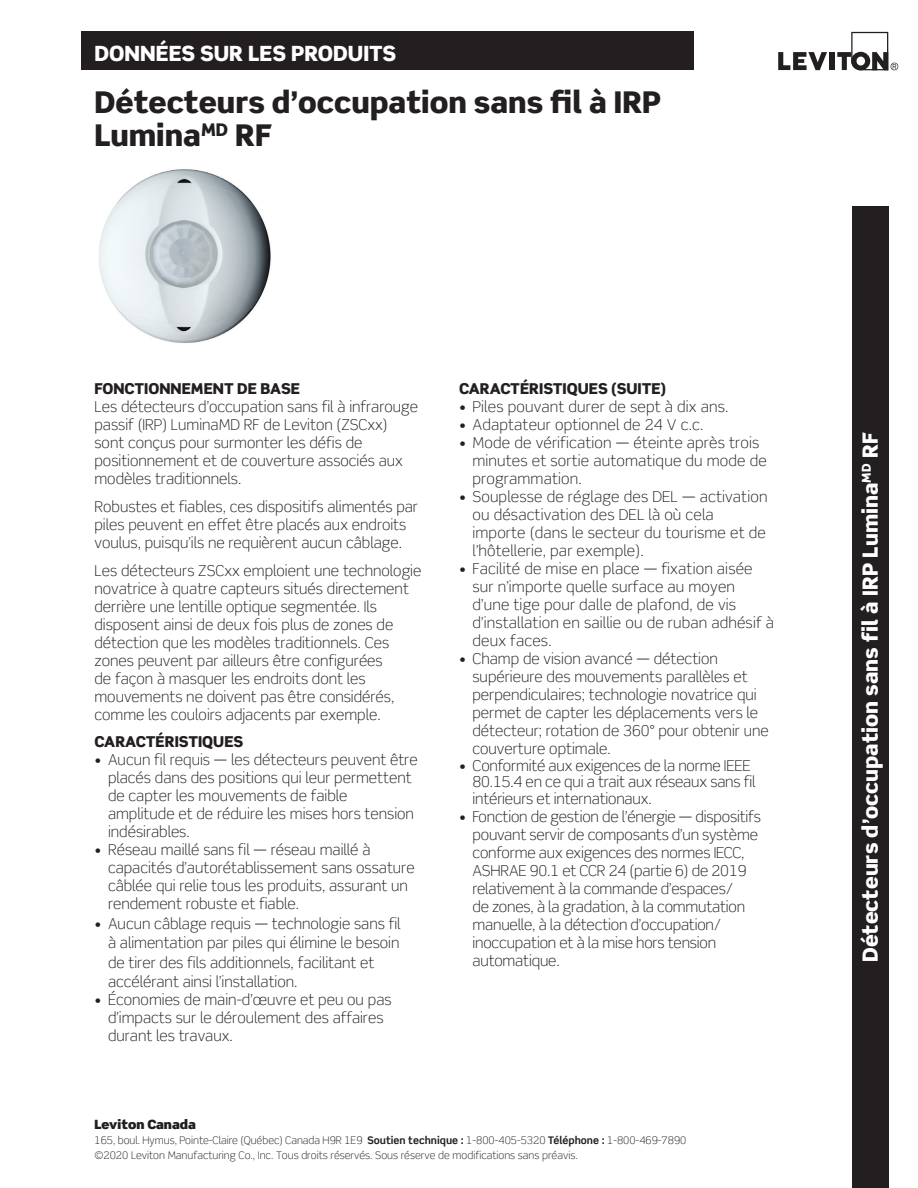
<style>
.page{position:relative;width:918px;height:1188px;background:#fff}
.page>*{position:absolute;margin:0;border:0;box-sizing:border-box;transform-origin:0 0}
.Main_Headline_BIG{font:900 30px/33px "Scene Std";color:#231f20}
.Bullets{font:900 21px "Scene Std";color:#fff}
.Page_headline_-_uppe{font:900 21px "Scene Std";color:#fff}
.Body_Copy{font:300 15px/18px "Scene Std";color:#231f20}
.t1{font:300 15px/18px "Scene";color:#231f20}
.Head{font:900 15px "Scene Std";color:#231f20}
.t2{font:900 12.75px "Scene Std";color:#231f20}
.t3{font:300 10.5px "Scene Std";color:#231f20}
.s1{font-weight:700}
</style>
<div class="page">
<svg style="left:778px;top:52px;width:49px;height:18px"></svg>
<div style="left:829px;top:52px;width:5px;height:18px;background:#231f20"></div>
<svg style="left:837px;top:32px;width:61px;height:38px"></svg>
<div style="left:81px;top:32px;width:613px;height:38px;background:#231f20"></div>
<div style="left:852px;top:207px;width:36px;height:981px;background:#231f20"></div>
<img style="left:99px;top:169px;width:172px;height:174px">
<p class="Page_headline_-_uppe" style="left:94px;top:39px;width:303px">DONNÉES SUR LES PRODUITS</p>
<p class="Main_Headline_BIG" style="left:94px;top:86px;width:568px">Détecteurs d’occupation sans fil à IRP<br>Lumina<sup>MD</sup> RF</p>
<p class="Head" style="left:94px;top:379px;width:207px">FONCTIONNEMENT DE BASE</p>
<p class="Body_Copy" style="left:94px;top:398px;width:325px">Les détecteurs d’occupation sans fil à infrarouge passif (IRP) LuminaMD RF de Leviton (ZSCxx) sont conçus pour surmonter les défis de positionnement et de couverture associés aux modèles traditionnels.</p>
<p class="Body_Copy" style="left:94px;top:498px;width:325px">Robustes et fiables, ces dispositifs alimentés par piles peuvent en effet être placés aux endroits voulus, puisqu’ils ne requièrent aucun câblage.</p>
<p class="Body_Copy" style="left:94px;top:561px;width:328px">Les détecteurs ZSCxx emploient une technologie novatrice à quatre capteurs situés directement derrière une lentille optique segmentée. Ils disposent ainsi de deux fois plus de zones de détection que les modèles traditionnels. Ces zones peuvent par ailleurs être configurées<br>de façon à masquer les endroits dont les mouvements ne doivent pas être considérés, comme les couloirs adjacents par exemple.</p>
<p class="Head" style="left:94px;top:732px;width:150px">CARACTÉRISTIQUES</p>
<p class="Body_Copy" style="left:108px;top:751px;width:311px;text-indent:-14px">• Aucun fil requis — les détecteurs peuvent être placés dans des positions qui leur permettent de capter les mouvements de faible amplitude et de réduire les mises hors tension indésirables.</p>
<p class="Body_Copy" style="left:108px;top:841px;width:308px;text-indent:-14px">• Réseau maillé sans fil — réseau maillé à capacités d’autorétablissement sans ossature câblée qui relie tous les produits, assurant un rendement robuste et fiable.</p>
<p class="Body_Copy" style="left:108px;top:914px;width:294px;line-height:19.5px;text-indent:-14px">• Aucun câblage requis — technologie sans fil à alimentation par piles qui élimine le besoin de tirer des fils additionnels, facilitant et accélérant ainsi l’installation.</p>
<p class="t1" style="left:108px;top:991px;width:285px;text-indent:-14px">• Économies de main-d’œuvre et peu ou pas d’impacts sur le déroulement des affaires durant les travaux.</p>
<p class="Head" style="left:459px;top:379px;width:209px">CARACTÉRISTIQUES (SUITE)</p>
<p class="Body_Copy" style="left:459px;top:398px;width:271px">• Piles pouvant durer de sept à dix ans.</p>
<p class="Body_Copy" style="left:459px;top:416px;width:246px">• Adaptateur optionnel de 24 V c.c.</p>
<p class="Body_Copy" style="left:472px;top:434px;width:296px;text-indent:-14px">• Mode de vérification — éteinte après trois minutes et sortie automatique du mode de programmation.</p>
<p class="Body_Copy" style="left:472px;top:488px;width:297px;text-indent:-14px">• Souplesse de réglage des DEL — activation ou désactivation des DEL là où cela importe (dans le secteur du tourisme et de l’hôtellerie, par exemple).</p>
<p class="Body_Copy" style="left:472px;top:560px;width:303px;text-indent:-14px">• Facilité de mise en place — fixation aisée sur n’importe quelle surface au moyen d’une tige pour dalle de plafond, de vis d’installation en saillie ou de ruban adhésif à deux faces.</p>
<p class="Body_Copy" style="left:472px;top:650px;width:298px;text-indent:-14px">• Champ de vision avancé — détection supérieure des mouvements parallèles et perpendiculaires; technologie novatrice qui permet de capter les déplacements vers le détecteur; rotation de 360° pour obtenir une couverture optimale.</p>
<p class="Body_Copy" style="left:472px;top:757px;width:284px;line-height:16.5px;text-indent:-14px">• Conformité aux exigences de la norme IEEE<br>80.15.4 en ce qui a trait aux réseaux sans fil intérieurs et internationaux.</p>
<p class="Body_Copy" style="left:472px;top:807px;width:290px;text-indent:-14px">• Fonction de gestion de l’énergie — dispositifs pouvant servir de composants d’un système conforme aux exigences des normes IECC, ASHRAE 90.1 et CCR 24 (partie 6) de 2019 relativement à la commande d’espaces/<br>de zones, à la gradation, à la commutation manuelle, à la détection d’occupation/ inoccupation et à la mise hors tension automatique.</p>
<p class="t2" style="left:94px;top:1116px;width:103px">Leviton Canada</p>
<p class="t3" style="left:94px;top:1134px;width:593px">165, boul. Hymus, Pointe-Claire (Québec) Canada H9R 1E9 <span class="s1">Soutien technique :</span> 1-800-405-5320 <span class="s1">Téléphone :</span> 1-800-469-7890</p>
<p class="t3" style="left:94px;top:1149px;width:485px">©2020 Leviton Manufacturing Co., Inc. Tous droits réservés. Sous réserve de modifications sans préavis.</p>
<p class="Bullets" style="left:857px;top:962px;width:532px;rotate:-90deg">Détecteurs d’occupation sans fil à IRP Lumina<sup>MD</sup> RF</p>
</div>
